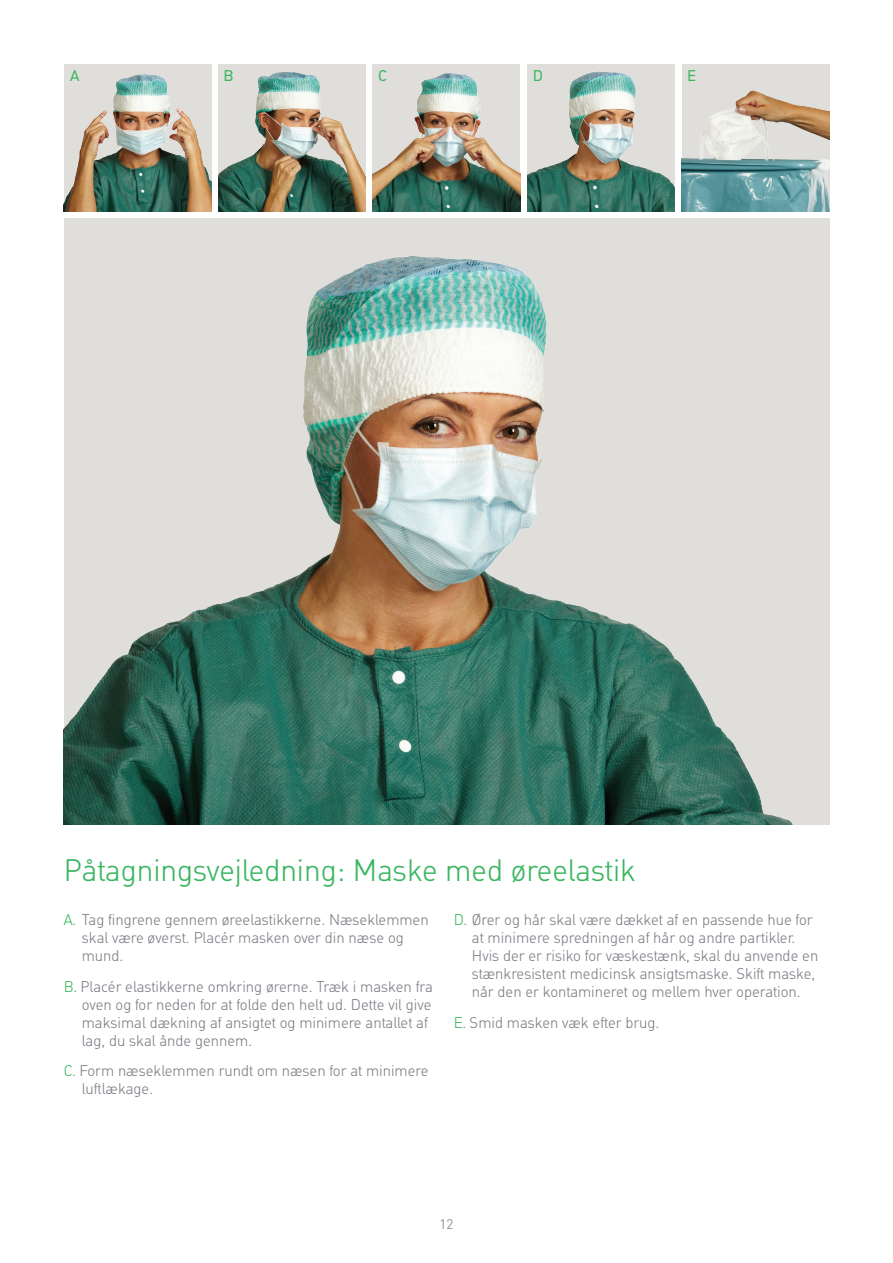
<style>
.page{position:relative;width:893px;height:1263px;background:#fff}
.page>*{position:absolute;margin:0;border:0;box-sizing:border-box;transform-origin:0 0}
.Header_1_Donning_gui{font:300 30px "Molnlycke Din";color:#39b660}
.Body_Bullets_Donning{font:300 15px/18px "Molnlycke Din";color:#7c7d85}
.Bokstav{font:15px "Molnlycke Din";color:#39b660}
.t1{font:300 13.5px "Molnlycke Din";color:#7c7d85}
.s1{color:#39b660}
</style>
<div class="page">
<img style="left:64px;top:64px;width:147px;height:147px">
<img style="left:64px;top:218px;width:765px;height:607px">
<img style="left:218px;top:64px;width:148px;height:147px">
<img style="left:372px;top:64px;width:148px;height:147px">
<img style="left:527px;top:64px;width:148px;height:147px">
<img style="left:682px;top:64px;width:147px;height:147px">
<p class="Bokstav" style="left:70px;top:67px;width:11px">A</p>
<p class="Bokstav" style="left:224px;top:67px;width:12px">B</p>
<p class="Bokstav" style="left:378px;top:67px;width:10px">C</p>
<p class="Bokstav" style="left:533px;top:67px;width:12px">D</p>
<p class="Bokstav" style="left:687px;top:67px;width:10px">E</p>
<p class="Header_1_Donning_gui" style="left:64px;top:854px;width:573px">Påtagningsvejledning: Maske med øreelastik</p>
<p class="Body_Bullets_Donning" style="left:82px;top:911px;width:348px;text-indent:-18px"><span class="s1">A.</span> Tag fingrene gennem øreelastikkerne. Næseklemmen skal være øverst. Placér masken over din næse og mund.</p>
<p class="Body_Bullets_Donning" style="left:82px;top:977px;width:352px;text-indent:-18px"><span class="s1">B.</span> Placér elastikkerne omkring ørerne. Træk i masken fra oven og for neden for at folde den helt ud. Dette vil give maksimal dækning af ansigtet og minimere antallet af lag, du skal ånde gennem.</p>
<p class="Body_Bullets_Donning" style="left:82px;top:1062px;width:348px;text-indent:-18px"><span class="s1">C.</span> Form næseklemmen rundt om næsen for at minimere luftlækage.</p>
<p class="Body_Bullets_Donning" style="left:472px;top:911px;width:348px;text-indent:-18px"><span class="s1">D.</span> Ører og hår skal være dækket af en passende hue for at minimere spredningen af hår og andre partikler.<br>Hvis der er risiko for væskestænk, skal du anvende en stænkresistent medicinsk ansigtsmaske. Skift maske, når den er kontamineret og mellem hver operation.</p>
<p class="Body_Bullets_Donning" style="left:454px;top:1013px;width:207px"><span class="s1">E.</span> Smid masken væk efter brug.</p>
<p class="t1" style="left:440px;top:1216px;width:15px">12</p>
</div>
